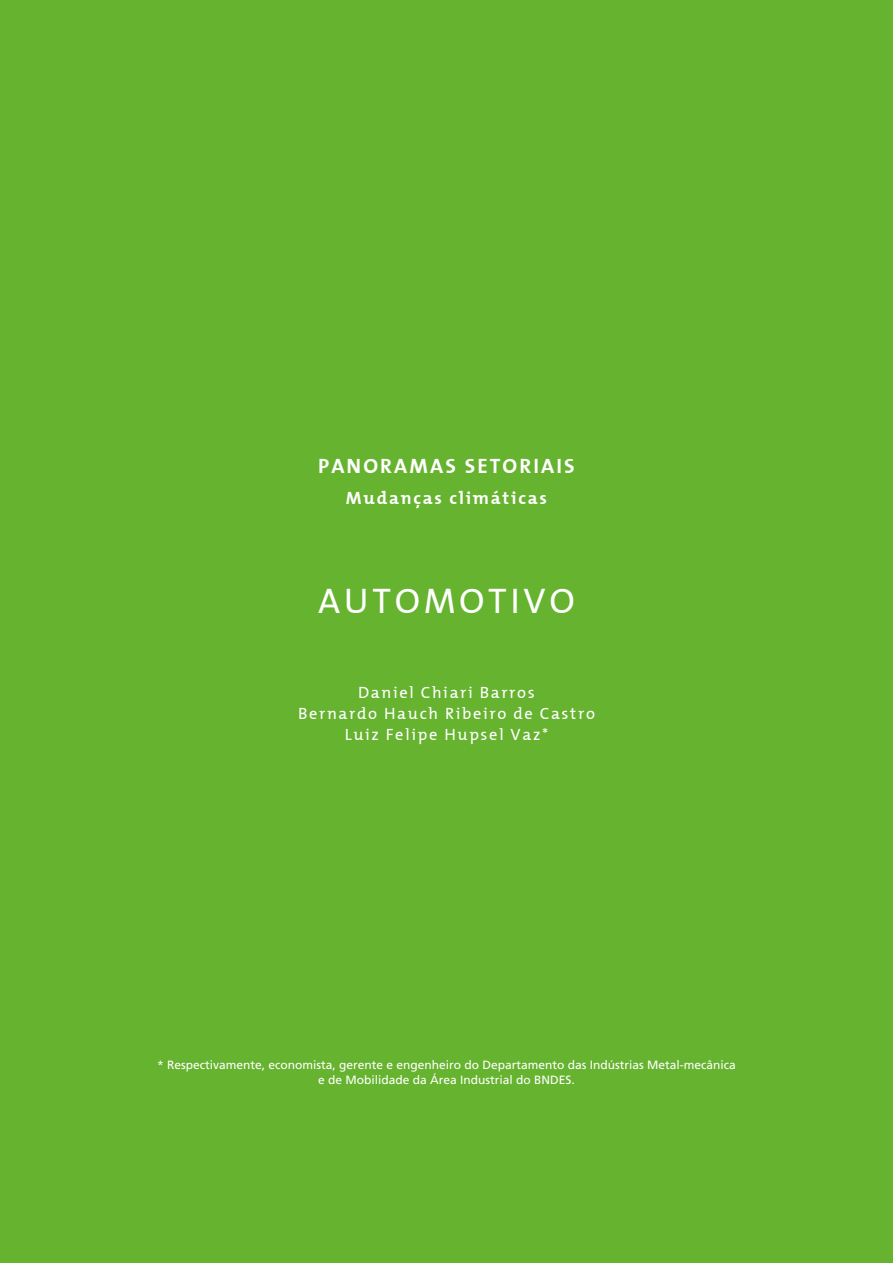
<style>
.page{position:relative;width:893px;height:1263px;background:#65b32e}
.page>*{position:absolute;margin:0;border:0;box-sizing:border-box;transform-origin:0 0}
.t1{font:36px "The Mix";letter-spacing:.1em;color:#fff}
.t2{font:700 21px "The Mix";letter-spacing:.1em;color:#fff}
.t3{font:700 18px "The Mix";letter-spacing:.1em;color:#fff}
.t4{font:16.5px/21px "The Mix";letter-spacing:.1em;color:#fff;text-align:center}
.t5{font:12px/15px "Frutiger";color:#fff;text-align:center}
</style>
<div class="page">
<h2 class="t2" style="left:318px;top:448px;width:258px">PANORAMAS SETORIAIS</h2>
<h3 class="t3" style="left:346px;top:483px;width:203px">Mudanças climáticas</h3>
<h1 class="t1" style="left:318px;top:571px;width:258px">AUTOMOTIVO</h1>
<h3 class="t4" style="left:298px;top:681px;width:298px">Daniel Chiari Barros<br>Bernardo Hauch Ribeiro de Castro<br>Luiz Felipe Hupsel Vaz*</h3>
<p class="t5" style="left:157px;top:1058px;width:580px">* Respectivamente, economista, gerente e engenheiro do Departamento das Indústrias Metal-mecânica e de Mobilidade da Área Industrial do BNDES.</p>
</div>
